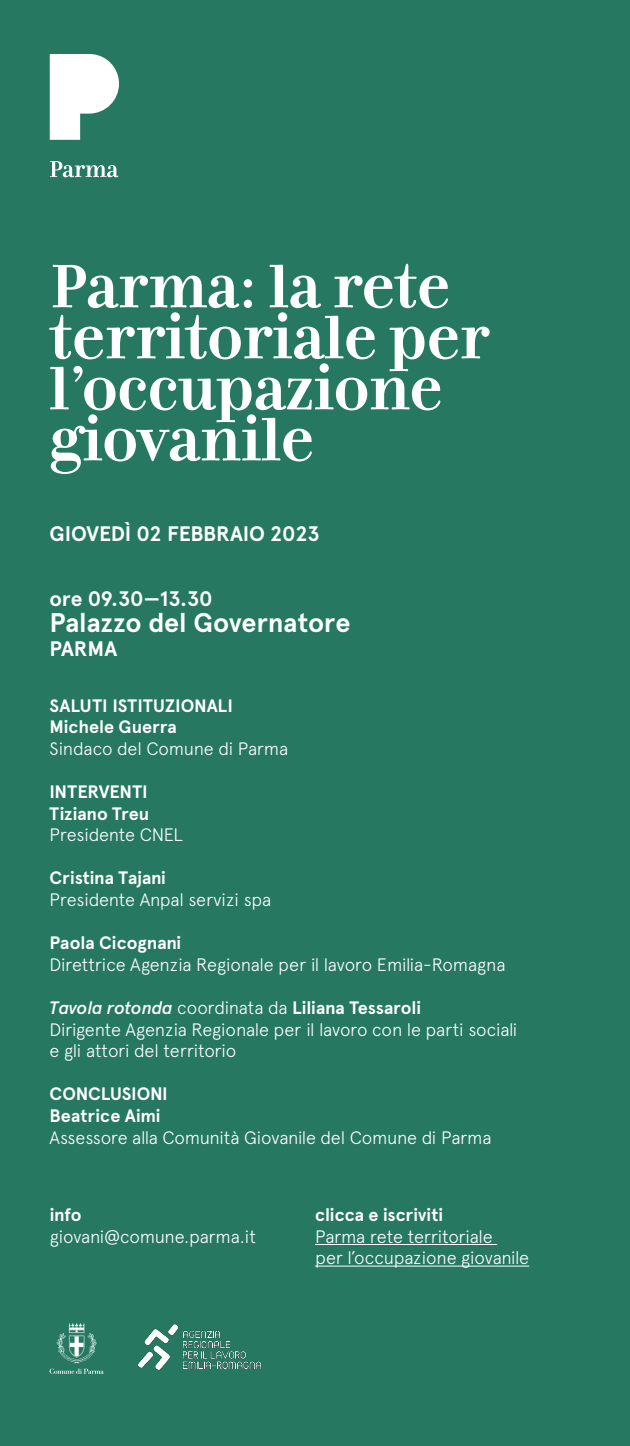
<style>
.page{position:relative;width:630px;height:1446px;background:#fff}
.page>*{position:absolute;margin:0;border:0;box-sizing:border-box;transform-origin:0 0}
.t1{font:700 66px/51px "Filosofia Parma";color:#fff}
.t2{font:700 27px "Apercu";letter-spacing:-.005em;color:#fff}
.t3{font:700 21px "Apercu";letter-spacing:-.015em;color:#fff}
.t4{font:300 18px/21.6px "Apercu";letter-spacing:-.015em;color:#fff}
.t5{font:700 18px/21.6px "Apercu";color:#fff}
.s1{font-weight:500;font-style:italic}
.s2{font-weight:700}
</style>
<div class="page">
<div style="left:0;top:0;width:629px;height:1446px;background:#267960"></div>
<svg style="left:50px;top:54px;width:69px;height:123px"></svg>
<svg style="left:50px;top:1323px;width:54px;height:51px"></svg>
<img style="left:137px;top:1324px;width:125px;height:46px">
<hr style="left:315px;top:1244px;width:182px;height:1px;background:#fff">
<hr style="left:315px;top:1265px;width:214px;height:1px;background:#fff">
<h1 class="t1" style="left:50px;top:263px;width:440px">Parma: la rete territoriale per l’occupazione giovanile</h1>
<p class="t3" style="left:50px;top:521px;width:271px">GIOVEDÌ 02 FEBBRAIO 2023</p>
<p class="t3" style="left:50px;top:586px;width:164px">ore 09.30—13.30</p>
<h2 class="t2" style="left:50px;top:606px;width:302px">Palazzo del Governatore</h2>
<p class="t3" style="left:50px;top:636px;width:69px">PARMA</p>
<p class="t5" style="left:50px;top:694px;width:185px">SALUTI ISTITUZIONALI<br>Michele Guerra</p>
<p class="t4" style="left:50px;top:737px;width:240px">Sindaco del Comune di Parma</p>
<p class="t5" style="left:50px;top:781px;width:101px">INTERVENTI<br>Tiziano Treu</p>
<p class="t4" style="left:50px;top:824px;width:134px">Presidente CNEL</p>
<p class="t5" style="left:50px;top:867px;width:118px">Cristina Tajani</p>
<p class="t4" style="left:50px;top:889px;width:223px">Presidente Anpal servizi spa</p>
<p class="t5" style="left:50px;top:932px;width:133px">Paola Cicognani</p>
<p class="t4" style="left:50px;top:953px;width:457px">Direttrice Agenzia Regionale per il lavoro Emilia-Romagna</p>
<p class="t4" style="left:50px;top:997px;width:469px"><span class="s1">Tavola rotonda</span> coordinata da <span class="s2">Liliana Tessaroli<br></span>Dirigente Agenzia Regionale per il lavoro con le parti sociali e gli attori del territorio</p>
<p class="t5" style="left:50px;top:1083px;width:119px">CONCLUSIONI<br>Beatrice Aimi</p>
<p class="t4" style="left:50px;top:1126px;width:443px">Assessore alla Comunità Giovanile del Comune di Parma</p>
<p class="t5" style="left:50px;top:1204px;width:33px">info</p>
<p class="t4" style="left:50px;top:1225px;width:208px">giovani@comune.parma.it</p>
<p class="t5" style="left:315px;top:1204px;width:129px">clicca e iscriviti</p>
<p class="t4" style="left:315px;top:1225px;width:215px">Parma rete territoriale<br>per l’occupazione giovanile</p>
</div>
